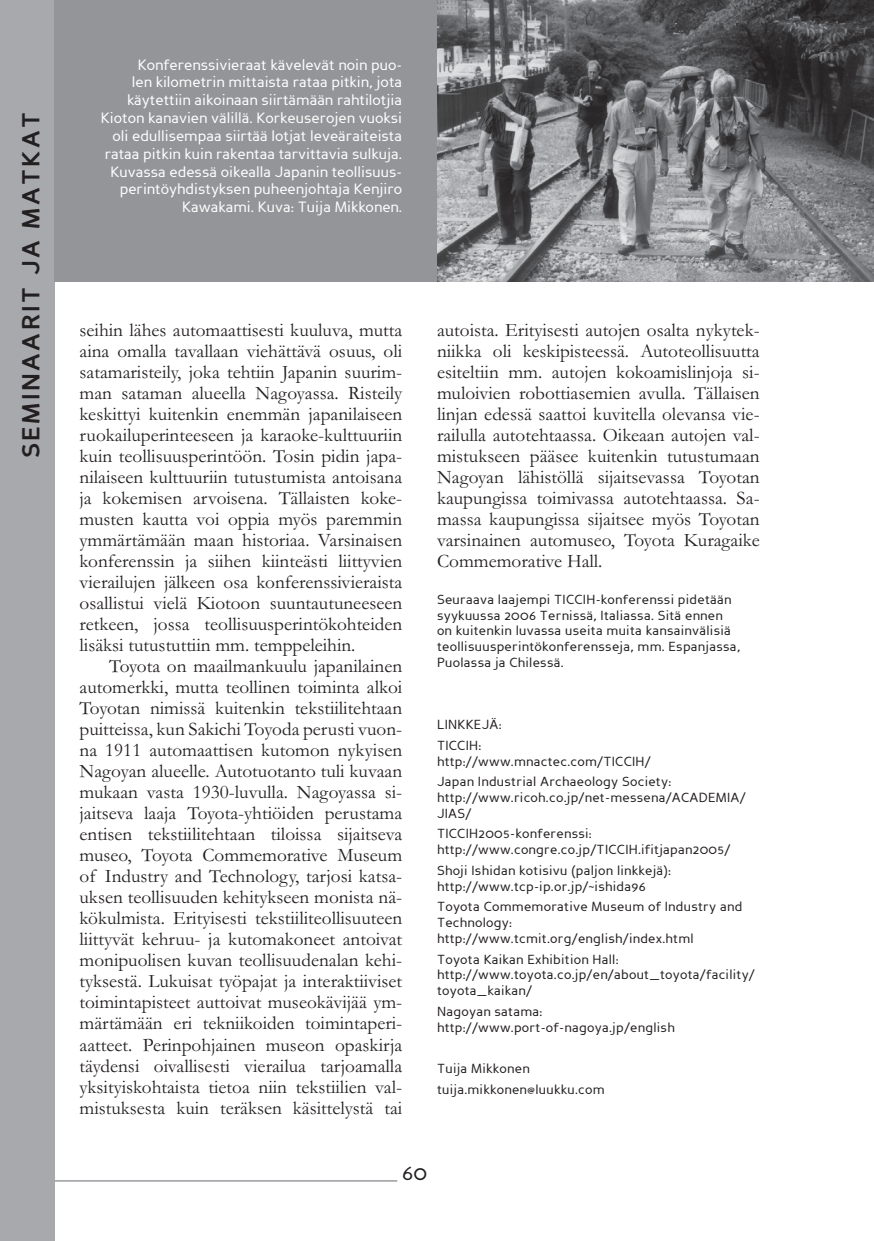
<style>
.page{position:relative;width:874px;height:1241px;background:#fff}
.page>*{position:absolute;margin:0;border:0;box-sizing:border-box;transform-origin:0 0}
.t1{font:700 24.5px "Perspective Sans";letter-spacing:.1em;color:#231f20}
.t2{font:21px "Perspective Sans";color:#231f20}
.t3{font:19.25px/21px "Garamond";color:#231f20;text-align:justify}
.t4{font:14.88px/17.8px "Perspective Sans";color:#fff;text-align:right}
.t5{font:13.12px/15.8px "Perspective Sans";letter-spacing:.02em;color:#231f20}
</style>
<div class="page">
<div style="left:0;top:0;width:55px;height:1240px;background:#a7a9ac"></div>
<hr style="left:0;top:1180px;width:397px;height:2px;background:#a7a9ac">
<div style="left:54px;top:0;width:402px;height:282px;background:#939598"></div>
<img style="left:437px;top:0;width:436px;height:281px">
<p class="t1" style="left:22px;top:458px;width:348px;rotate:-90deg">SEMINAARIT JA MATKAT</p>
<p class="t4" style="left:101px;top:57px;width:303px">Konferenssivieraat kävelevät noin puo-<br>len kilometrin mittaista rataa pitkin, jota käytettiin aikoinaan siirtämään rahtilotjia Kioton kanavien välillä. Korkeuserojen vuoksi oli edullisempaa siirtää lotjat leveäraiteista rataa pitkin kuin rakentaa tarvittavia sulkuja.<br>Kuvassa edessä oikealla Japanin teollisuus&shy;perintöyhdistyksen puheenjohtaja Kenjiro Kawakami. Kuva: Tuija Mikkonen.</p>
<p class="t3" style="left:79px;top:322px;width:324px">seihin lähes automaattisesti kuuluva, mutta aina omalla tavallaan viehättävä osuus, oli satamaristeily, joka tehtiin Japanin suurim&shy;man sataman alueella Nagoyassa. Risteily keskittyi kuitenkin enemmän japanilaiseen ruokailuperinteeseen ja karaoke-kulttuuriin kuin teollisuusperintöön. Tosin pidin japa&shy;nilaiseen kulttuuriin tutustumista antoisana ja kokemisen arvoisena. Tällaisten koke&shy;musten kautta voi oppia myös paremmin ymmärtämään maan historiaa. Varsinaisen konferenssin ja siihen kiinteästi liittyvien vierailujen jälkeen osa konferenssivieraista osallistui vielä Kiotoon suuntautuneeseen retkeen, jossa teollisuusperintökohteiden lisäksi tutustuttiin mm. temppeleihin.</p>
<p class="t3" style="left:79px;top:658px;width:324px;text-indent:30px">Toyota on maailmankuulu japanilainen automerkki, mutta teollinen toiminta alkoi Toyotan nimissä kuitenkin tekstiilitehtaan puitteissa, kun Sakichi Toyoda perusti vuon&shy;na 1911 automaattisen kutomon nykyisen Nagoyan alueelle. Autotuotanto tuli kuvaan mukaan vasta 1930-luvulla. Nagoyassa si&shy;jaitseva laaja Toyota-yhtiöiden perustama entisen tekstiilitehtaan tiloissa sijaitseva museo, Toyota Commemorative Museum of Industry and Technology, tarjosi katsa&shy;uksen teollisuuden kehitykseen monista nä&shy;kökulmista. Erityisesti tekstiiliteollisuuteen liittyvät kehruu- ja kutomakoneet antoivat monipuolisen kuvan teollisuudenalan kehi&shy;tyksestä. Lukuisat työpajat ja interaktiiviset toimintapisteet auttoivat museokävijää ym&shy;märtämään eri tekniikoiden toimintaperi&shy;aatteet. Perinpohjainen museon opaskirja täydensi oivallisesti vierailua tarjoamalla yksityiskohtaista tietoa niin tekstiilien val&shy;mistuksesta kuin teräksen käsittelystä tai</p>
<p class="t3" style="left:437px;top:322px;width:324px">autoista. Erityisesti autojen osalta nykytek&shy;niikka oli keskipisteessä. Autoteollisuutta esiteltiin mm. autojen kokoamislinjoja si&shy;muloivien robottiasemien avulla. Tällaisen linjan edessä saattoi kuvitella olevansa vie&shy;railulla autotehtaassa. Oikeaan autojen val&shy;mistukseen pääsee kuitenkin tutustumaan Nagoyan lähistöllä sijaitsevassa Toyotan kaupungissa toimivassa autotehtaassa. Sa&shy;massa kaupungissa sijaitsee myös Toyotan varsinainen automuseo, Toyota Kuragaike Commemorative Hall.</p>
<p class="t5" style="left:437px;top:593px;width:305px">Seuraava laajempi TICCIH-konferenssi pidetään syykuussa 2006 Ternissä, Italiassa. Sitä ennen on kuitenkin luvassa useita muita kansainvälisiä teollisuusperintökonferensseja, mm. Espanjassa, Puolassa ja Chilessä.</p>
<p class="t5" style="left:437px;top:715px;width:66px;line-height:20.7px">LINKKEJÄ:<br>TICCIH:</p>
<p class="t5" style="left:437px;top:752px;width:236px;line-height:20.7px">http://www.mnactec.com/TICCIH/<br>Japan Industrial Archaeology Society:</p>
<p class="t5" style="left:437px;top:791px;width:310px">http://www.ricoh.co.jp/net-messena/ACADEMIA/<br>JIAS/</p>
<p class="t5" style="left:437px;top:827px;width:295px">TICCIH2005-konferenssi: http://www.congre.co.jp/TICCIH.ifitjapan2005/</p>
<p class="t5" style="left:437px;top:864px;width:235px">Shoji Ishidan kotisivu (paljon linkkejä): http://www.tcp-ip.or.jp/~ishida96</p>
<p class="t5" style="left:437px;top:900px;width:307px">Toyota Commemorative Museum of Industry and<br>Technology: http://www.tcmit.org/english/index.html</p>
<p class="t5" style="left:437px;top:952px;width:319px">Toyota Kaikan Exhibition Hall: http://www.toyota.co.jp/en/about_toyota/facility/ toyota_kaikan/</p>
<p class="t5" style="left:437px;top:1004px;width:239px">Nagoyan satama: http://www.port-of-nagoya.jp/english</p>
<p class="t5" style="left:437px;top:1059px;width:169px;line-height:20.7px">Tuija Mikkonen tuija.mikkonen@luukku.com</p>
<p class="t2" style="left:402px;top:1164px;width:26px">60</p>
</div>
